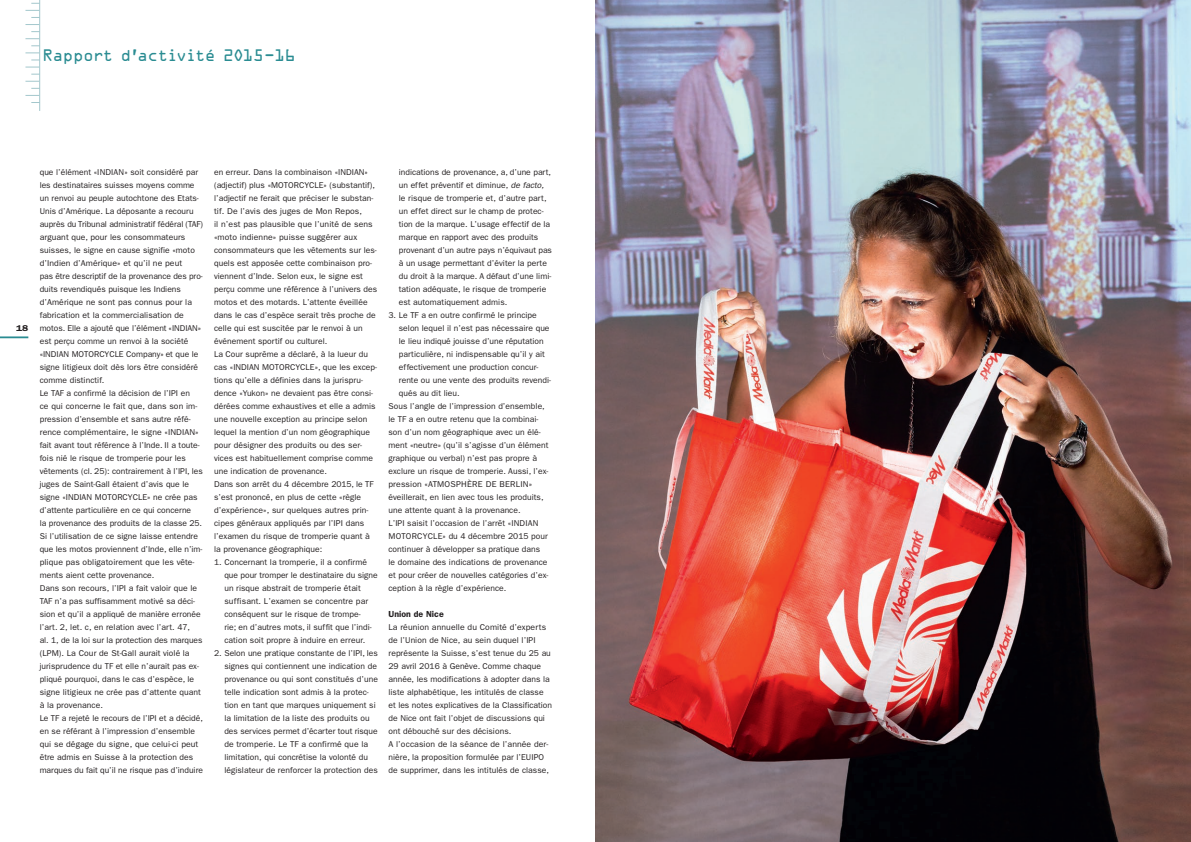
<style>
.page{position:relative;width:1191px;height:842px;background:#fff}
.page>*{position:absolute;margin:0;border:0;box-sizing:border-box;transform-origin:0 0}
.t1{font:15px "OCRA Alternate";letter-spacing:-.04em;color:#2a8c92}
.t2{font:600 8.8px "Franklin Gothic";letter-spacing:.005em;color:#231f20}
.t3{font:8.5px/13px "Franklin Gothic";letter-spacing:.005em;color:#231f20}
.t4{font:8.5px "Franklin Gothic";letter-spacing:.025em;color:#231f20}
.t5{font:600 8.5px "Franklin Gothic";color:#231f20;scale:1.2 1}
.s1{font-style:italic}
</style>
<div class="page">
<img style="left:595px;top:0;width:596px;height:842px">
<hr style="left:0;top:336px;width:28px;height:2px;background:#2a8c92">
<svg style="left:25px;top:38px;width:14px;height:1px"></svg>
<svg style="left:25px;top:24px;width:14px;height:1px"></svg>
<svg style="left:25px;top:10px;width:14px;height:1px"></svg>
<svg style="left:25px;top:67px;width:14px;height:1px"></svg>
<svg style="left:25px;top:81px;width:14px;height:1px"></svg>
<svg style="left:25px;top:95px;width:14px;height:1px"></svg>
<svg style="left:25px;top:46px;width:14px;height:7px"></svg>
<hr style="left:39px;top:0;width:1px;height:111px;background:#a3c7cc">
<h1 class="t1" style="left:43px;top:49px;width:254px">Rapport d’activité 2O15-16</h1>
<p class="t5" style="left:16px;top:323px;width:12px">18</p>
<p class="t3" style="left:40px;top:165px;width:165px">que l’élément «INDIAN» soit considéré par les destinataires suisses moyens comme un renvoi au peuple autochtone des Etats-Unis d’Amérique. La déposante a recouru auprès du Tribunal administratif fédéral (TAF) arguant que, pour les consommateurs suisses, le signe en cause signifie «moto d’Indien d’Amérique» et qu’il ne peut<br>pas être descriptif de la provenance des pro&shy;duits revendiqués puisque les Indiens d’Amérique ne sont pas connus pour la fabrication et la commercialisation de motos. Elle a ajouté que l’élément «INDIAN» est perçu comme un renvoi à la société «INDIAN MOTORCYCLE Company» et que le signe litigieux doit dès lors être considéré comme distinctif.<br>Le TAF a confirmé la décision de l’IPI en<br>ce qui concerne le fait que, dans son im&shy;pression d’ensemble et sans autre réfé&shy;rence complémentaire, le signe «INDIAN» fait avant tout référence à l’Inde. Il a toute&shy;fois nié le risque de tromperie pour les vêtements (cl. 25): contrairement à l’IPI, les juges de Saint-Gall étaient d’avis que le signe «INDIAN MOTORCYCLE» ne crée pas d’attente particulière en ce qui concerne<br>la provenance des produits de la classe 25.<br>Si l’utilisation de ce signe laisse entendre que les motos proviennent d’Inde, elle n’im&shy;plique pas obligatoirement que les vête&shy;ments aient cette provenance.<br>Dans son recours, l’IPI a fait valoir que le TAF n’a pas suffisamment motivé sa déci&shy;sion et qu’il a appliqué de manière erronée l’art. 2, let. c, en relation avec l’art. 47,<br>al. 1, de la loi sur la protection des marques (LPM). La Cour de St-Gall aurait violé la jurisprudence du TF et elle n’aurait pas ex&shy;pliqué pourquoi, dans le cas d’espèce, le signe litigieux ne crée pas d’attente quant à la provenance.<br>Le TF a rejeté le recours de l’IPI et a décidé, en se référant à l’impression d’ensemble qui se dégage du signe, que celui-ci peut être admis en Suisse à la protection des marques du fait qu’il ne risque pas d’induire</p>
<p class="t3" style="left:214px;top:165px;width:165px">en erreur. Dans la combinaison «INDIAN» (adjectif) plus «MOTORCYCLE» (substantif), l’adjectif ne ferait que préciser le substan&shy;tif. De l’avis des juges de Mon Repos,<br>il n’est pas plausible que l’unité de sens «moto indienne» puisse suggérer aux consommateurs que les vêtements sur les&shy;quels est apposée cette combinaison pro&shy;viennent d’Inde. Selon eux, le signe est perçu comme une référence à l’univers des motos et des motards. L’attente éveillée dans le cas d’espèce serait très proche de celle qui est suscitée par le renvoi à un événement sportif ou culturel.<br>La Cour suprême a déclaré, à la lueur du cas «INDIAN MOTORCYCLE», que les excep&shy;tions qu’elle a définies dans la jurispru&shy;dence «Yukon» ne devaient pas être consi&shy;dérées comme exhaustives et elle a admis une nouvelle exception au principe selon lequel la mention d’un nom géographique pour désigner des produits ou des ser&shy;vices est habituellement comprise comme une indication de provenance.<br>Dans son arrêt du 4 décembre 2015, le TF s’est prononcé, en plus de cette «règle d’expérience», sur quelques autres prin&shy;cipes généraux appliqués par l’IPI dans l’examen du risque de tromperie quant à la provenance géographique:</p>
<p class="t3" style="left:224px;top:555px;width:155px;text-indent:-10px">1. Concernant la tromperie, il a confirmé que pour tromper le destinataire du signe un risque abstrait de tromperie était suffisant. L’examen se concentre par conséquent sur le risque de trompe-<br>rie; en d’autres mots, il suffit que l’indi&shy;cation soit propre à induire en erreur.</p>
<p class="t3" style="left:224px;top:646px;width:155px;text-indent:-10px">2. Selon une pratique constante de l’IPI, les signes qui contiennent une indication de provenance ou qui sont constitués d’une telle indication sont admis à la protec&shy;tion en tant que marques uniquement si la limitation de la liste des produits ou des services permet d’écarter tout risque de tromperie. Le TF a confirmé que la limitation, qui concrétise la volonté du législateur de renforcer la protection des</p>
<p class="t3" style="left:399px;top:165px;width:155px">indications de provenance, a, d’une part, un effet préventif et diminue, <span class="s1">de facto, </span>le risque de tromperie et, d’autre part, un effet direct sur le champ de protec&shy;tion de la marque. L’usage effectif de la marque en rapport avec des produits provenant d’un autre pays n’équivaut pas à un usage permettant d’éviter la perte du droit à la marque. A défaut d’une limi&shy;tation adéquate, le risque de tromperie est automatiquement admis.</p>
<p class="t3" style="left:388px;top:308px;width:150px">3. Le TF a en outre confirmé le principe</p>
<p class="t3" style="left:399px;top:321px;width:152px">selon lequel il n’est pas nécessaire que</p>
<p class="t3" style="left:399px;top:334px;width:146px">le lieu indiqué jouisse d’une réputation</p>
<p class="t3" style="left:399px;top:347px;width:148px">particulière, ni indispensable qu’il y ait</p>
<p class="t3" style="left:399px;top:360px;width:141px">effectivement une production concur-</p>
<p class="t3" style="left:399px;top:373px;width:154px">rente ou une vente des produits revendi-</p>
<p class="t3" style="left:399px;top:386px;width:62px">qués au dit lieu.</p>
<p class="t3" style="left:388px;top:399px;width:158px">Sous l’angle de l’impression d’ensemble,</p>
<p class="t3" style="left:388px;top:412px;width:151px">le TF a en outre retenu que la combinai-</p>
<p class="t3" style="left:388px;top:425px;width:154px">son d’un nom géographique avec un élé-</p>
<p class="t3" style="left:388px;top:438px;width:161px">ment «neutre» (qu’il s’agisse d’un élément</p>
<p class="t3" style="left:388px;top:451px;width:150px">graphique ou verbal) n’est pas propre à</p>
<p class="t3" style="left:388px;top:464px;width:161px">exclure un risque de tromperie. Aussi, l’ex-</p>
<p class="t4" style="left:388px;top:479px;width:145px">pression «ATMOSPHÈRE DE BERLIN»</p>
<p class="t3" style="left:388px;top:490px;width:157px">éveillerait, en lien avec tous les produits,</p>
<p class="t3" style="left:388px;top:503px;width:134px">une attente quant à la provenance.</p>
<p class="t3" style="left:388px;top:516px;width:151px">L’IPI saisit l’occasion de l’arrêt «INDIAN</p>
<p class="t3" style="left:388px;top:529px;width:161px">MOTORCYCLE» du 4 décembre 2015 pour</p>
<p class="t3" style="left:388px;top:542px;width:153px">continuer à développer sa pratique dans</p>
<p class="t3" style="left:388px;top:555px;width:160px">le domaine des indications de provenance</p>
<p class="t3" style="left:388px;top:568px;width:161px">et pour créer de nouvelles catégories d’ex-</p>
<p class="t3" style="left:388px;top:581px;width:119px">ception à la règle d’expérience.</p>
<p class="t2" style="left:388px;top:609px;width:57px">Union de Nice</p>
<p class="t3" style="left:388px;top:620px;width:165px">La réunion annuelle du Comité d’experts de l’Union de Nice, au sein duquel l’IPI représente la Suisse, s’est tenue du 25 au 29 avril 2016 à Genève. Comme chaque année, les modifications à adopter dans la liste alphabétique, les intitulés de classe et les notes explicatives de la Classification de Nice ont fait l’objet de discussions qui ont débouché sur des décisions.<br>A l’occasion de la séance de l’année der&shy;nière, la proposition formulée par l’EUIPO de supprimer, dans les intitulés de classe,</p>
</div>
